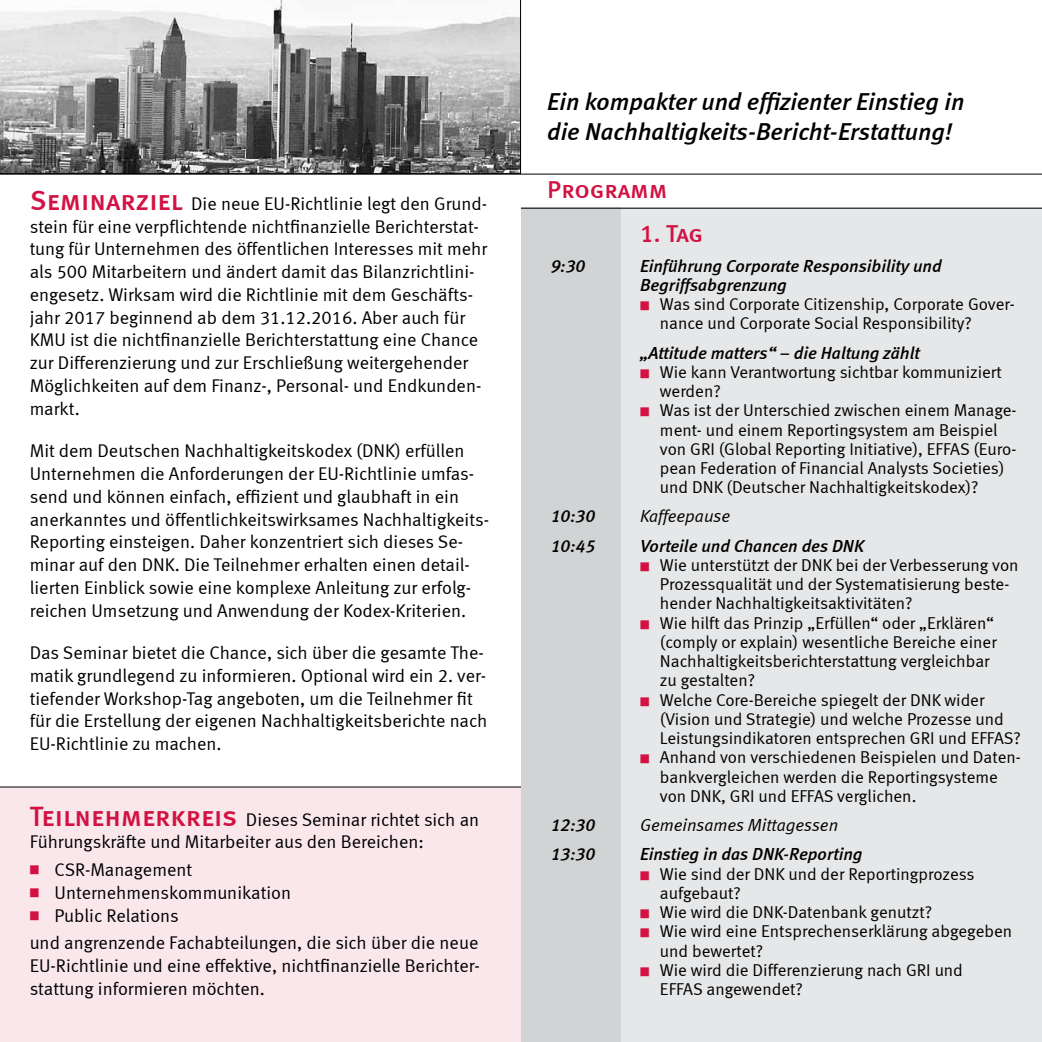
<style>
.page{position:relative;width:1042px;height:1042px;background:#fff}
.page>*{position:absolute;margin:0;border:0;box-sizing:border-box;transform-origin:0 0}
.t1{font:italic 24.5px/29.4px "Meta Medium LF";color:#000}
.t2{font:24.5px "Meta Medium LF Caps";letter-spacing:-.005em;color:#d11242}
.t3{font:18.38px/22.8px "Meta Normal LF";color:#000}
.t4{font:italic 17.5px/19.2px "Meta Medium LF";color:#000}
.t5{font:italic 17.5px "Meta Normal LF";color:#000}
.t6{font:17.15px/19.2px "Meta Normal LF";color:#000}
.s1{font-family:"Meta Medium LF Caps";font-size:28px;color:#d11242}
.s2{color:#d11242}
</style>
<div class="page">
<div style="left:521px;top:208px;width:521px;height:834px;background:#e6e7e8"></div>
<div style="left:521px;top:208px;width:99px;height:834px;background:#d1d3d4"></div>
<div style="left:0;top:787px;width:521px;height:255px;background:#fae7ec"></div>
<svg style="left:0;top:0;width:521px;height:174px;background:#a1a1a1"></svg>
<hr style="left:0;top:786px;width:521px;height:1px;background:#000">
<hr style="left:0;top:174px;width:1042px;height:1px;background:#000">
<hr style="left:521px;top:208px;width:521px;height:1px;background:#000">
<p class="t3" style="left:30px;top:192px;width:459px"><span class="s1">Seminarziel</span> Die neue EU-Richtlinie legt den Grund&shy;stein für eine verpflichtende nichtfinanzielle Berichterstat&shy;tung für Unternehmen des öffentlichen Interesses mit mehr als 500 Mitarbeitern und ändert damit das Bilanzrichtlini&shy;engesetz. Wirksam wird die Richtlinie mit dem Geschäfts&shy;jahr 2017 beginnend ab dem 31.12.2016. Aber auch für KMU ist die nichtfinanzielle Berichterstattung eine Chance zur Differenzierung und zur Erschließung weitergehender Möglichkeiten auf dem Finanz-, Personal- und Endkunden&shy;markt.</p>
<p class="t3" style="left:30px;top:439px;width:461px">Mit dem Deutschen Nachhaltigkeitskodex (DNK) erfüllen Unternehmen die Anforderungen der EU-Richtlinie umfas&shy;send und können einfach, effizient und glaubhaft in ein anerkanntes und öffentlichkeitswirksames Nachhaltigkeits-Reporting einsteigen. Daher konzentriert sich dieses Se&shy;minar auf den DNK. Die Teilnehmer erhalten einen detail&shy;lierten Einblick sowie eine komplexe Anleitung zur erfolg&shy;reichen Umsetzung und Anwendung der Kodex-Kriterien.</p>
<p class="t3" style="left:30px;top:641px;width:459px">Das Seminar bietet die Chance, sich über die gesamte The&shy;matik grundlegend zu informieren. Optional wird ein 2. ver&shy;tiefender Workshop-Tag angeboten, um die Teilnehmer fit für die Erstellung der eigenen Nachhaltigkeitsberichte nach EU-Richtlinie zu machen.</p>
<p class="t3" style="left:30px;top:807px;width:451px"><span class="s1">Teilnehmerkreis</span> Dieses Seminar richtet sich an<br>Führungskräfte und Mitarbeiter aus den Bereichen:</p>
<p class="t3" style="left:30px;top:858px;width:164px"><span class="s2">■</span> CSR-Management</p>
<p class="t3" style="left:30px;top:881px;width:263px"><span class="s2">■</span> Unternehmenskommunikation</p>
<p class="t3" style="left:30px;top:901px;width:450px;line-height:27.7px"><span class="s2">■</span> Public Relations<br>und angrenzende Fachabteilungen, die sich über die neue</p>
<p class="t3" style="left:30px;top:954px;width:451px">EU-Richtlinie und eine effektive, nichtfinanzielle Berichter&shy;stattung informieren möchten.</p>
<h1 class="t1" style="left:547px;top:87px;width:419px">Ein kompakter und effizienter Einstieg in die Nachhaltigkeits-Bericht-Erstattung!</h1>
<h1 class="t2" style="left:547px;top:175px;width:122px">Programm</h1>
<h1 class="t2" style="left:640px;top:220px;width:65px">1. Tag</h1>
<p class="t4" style="left:551px;top:256px;width:36px">9:30</p>
<p class="t4" style="left:640px;top:256px;width:303px">Einführung Corporate Responsibility und<br>Begriffsabgrenzung</p>
<p class="t6" style="left:660px;top:294px;width:356px;text-indent:-20px"><span class="s2">■</span> Was sind Corporate Citizenship, Corporate Gover&shy;nance und Corporate Social Responsibility?</p>
<p class="t4" style="left:640px;top:342px;width:281px">„Attitude matters“ – die Haltung zählt</p>
<p class="t6" style="left:660px;top:362px;width:343px;text-indent:-20px"><span class="s2">■</span> Wie kann Verantwortung sichtbar kommuniziert werden?</p>
<p class="t6" style="left:660px;top:400px;width:358px;text-indent:-20px"><span class="s2">■</span> Was ist der Unterschied zwischen einem Manage&shy;ment- und einem Reportingsystem am Beispiel von GRI (Global Reporting Initiative), EFFAS (Euro&shy;pean Federation of Financial Analysts Societies) und DNK (Deutscher Nachhaltigkeitskodex)?</p>
<p class="t4" style="left:551px;top:506px;width:46px">10:30</p>
<p class="t5" style="left:640px;top:506px;width:92px">Kaffeepause</p>
<p class="t4" style="left:551px;top:536px;width:46px">10:45</p>
<p class="t4" style="left:640px;top:536px;width:226px">Vorteile und Chancen des DNK</p>
<p class="t6" style="left:660px;top:555px;width:360px;text-indent:-20px"><span class="s2">■</span> Wie unterstützt der DNK bei der Verbesserung von<br>Prozessqualität und der Systematisierung beste&shy;hender Nachhaltigkeitsaktivitäten?</p>
<p class="t6" style="left:660px;top:613px;width:338px;text-indent:-20px"><span class="s2">■</span> Wie hilft das Prinzip „Erfüllen“ oder „Erklären“ (comply or explain) wesentliche Bereiche einer Nachhaltigkeitsberichterstattung vergleichbar zu gestalten?</p>
<p class="t6" style="left:660px;top:690px;width:362px;text-indent:-20px"><span class="s2">■</span> Welche Core-Bereiche spiegelt der DNK wider (Vision und Strategie) und welche Prozesse und<br>Leistungsindikatoren entsprechen GRI und EFFAS?</p>
<p class="t6" style="left:660px;top:748px;width:362px;text-indent:-20px"><span class="s2">■</span> Anhand von verschiedenen Beispielen und Daten&shy;bankvergleichen werden die Reportingsysteme von DNK, GRI und EFFAS verglichen.</p>
<p class="t4" style="left:551px;top:815px;width:46px">12:30</p>
<p class="t5" style="left:640px;top:815px;width:200px">Gemeinsames Mittagessen</p>
<p class="t4" style="left:551px;top:844px;width:46px">13:30</p>
<p class="t4" style="left:640px;top:844px;width:224px">Einstieg in das DNK-Reporting</p>
<p class="t6" style="left:660px;top:864px;width:316px;text-indent:-20px"><span class="s2">■</span> Wie sind der DNK und der Reportingprozess aufgebaut?</p>
<p class="t6" style="left:640px;top:902px;width:293px"><span class="s2">■</span> Wie wird die DNK-Datenbank genutzt?</p>
<p class="t6" style="left:660px;top:921px;width:354px;text-indent:-20px"><span class="s2">■</span> Wie wird eine Entsprechenserklärung abgegeben und bewertet?</p>
<p class="t6" style="left:660px;top:960px;width:304px;text-indent:-20px"><span class="s2">■</span> Wie wird die Differenzierung nach GRI und<br>EFFAS angewendet?</p>
</div>
